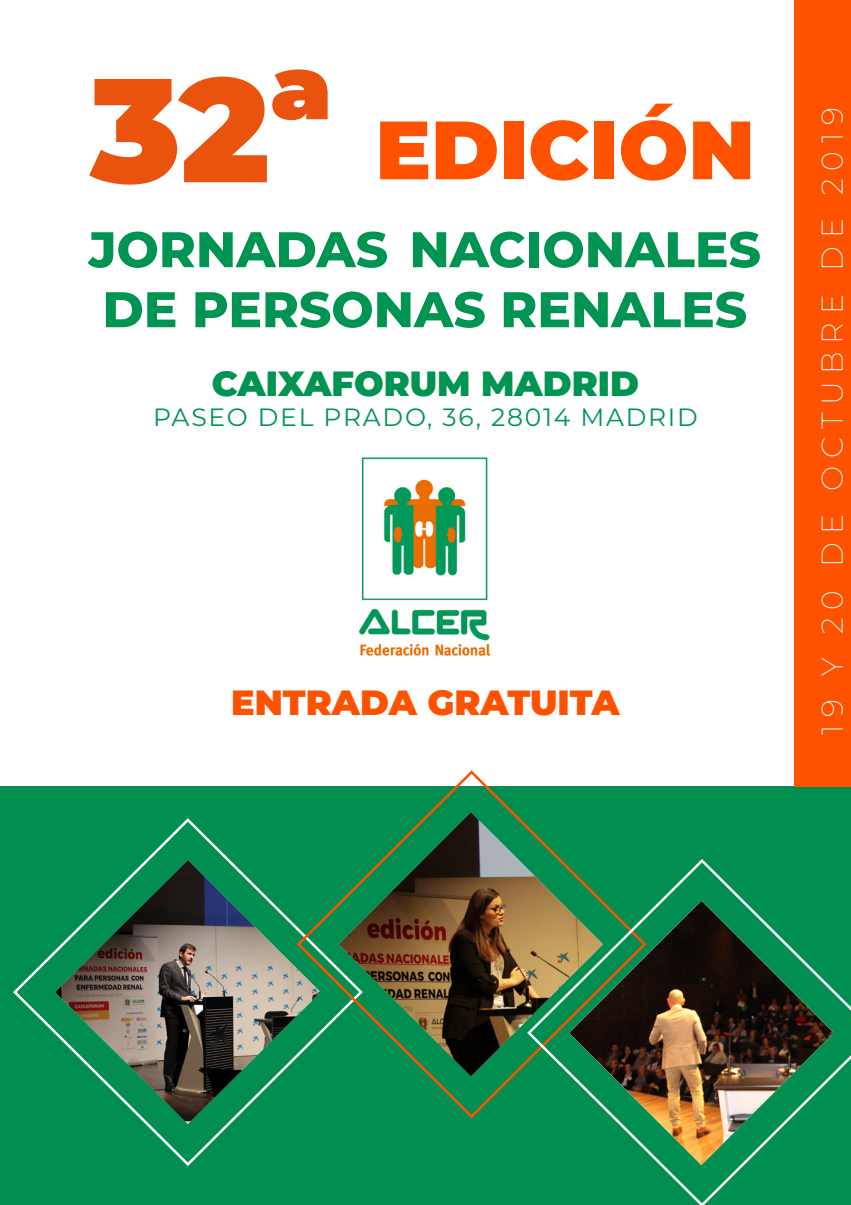
<style>
.page{position:relative;width:851px;height:1205px;background:#fff}
.page>*{position:absolute;margin:0;border:0;box-sizing:border-box;transform-origin:0 0}
.t1{font:900 82.5px "Montserrat";color:#ff5200}
.t2{font:800 50px/60px "Montserrat";color:#009453}
.t3{font:900 35px "Montserrat";color:#009453}
.t4{font:900 35px "Montserrat";color:#ff5200}
.t5{font:200 30px "Montserrat";letter-spacing:.26em;color:#fff}
.t6{font:25px "Montserrat";letter-spacing:.07em;color:#009453}
.s1{font-size:147.5px;color:#e9530e}
.s2{font-size:150px;color:#e9530e}
</style>
<div class="page">
<div style="left:0;top:787px;width:850px;height:418px;background:#008e51"></div>
<img style="left:359px;top:457px;width:130px;height:199px">
<div style="left:794px;top:0;width:56px;height:787px;background:#ff5200"></div>
<svg style="left:13px;top:818px;width:217px;height:348px"></svg>
<img style="left:55px;top:860px;width:240px;height:261px">
<svg style="left:295px;top:770px;width:353px;height:349px"></svg>
<img style="left:339px;top:812px;width:264px;height:264px">
<svg style="left:525px;top:857px;width:325px;height:348px"></svg>
<img style="left:569px;top:901px;width:264px;height:264px">
<h1 class="t1" style="left:90px;top:88px;width:666px"><span class="s1">32</span><span class="s2">ª</span> EDICIÓN</h1>
<p class="t2" style="left:89px;top:217px;width:673px">JORNADAS NACIONALES<br>DE PERSONAS RENALES</p>
<p class="t3" style="left:212px;top:358px;width:428px">CAIXAFORUM MADRID</p>
<p class="t6" style="left:153px;top:400px;width:546px">PASEO DEL PRADO, 36, 28014 MADRID</p>
<p class="t4" style="left:231px;top:676px;width:390px">ENTRADA GRATUITA</p>
<p class="t5" style="left:811px;top:735px;width:629px;rotate:-90deg">19 Y 20 DE OCTUBRE DE 2019</p>
</div>
